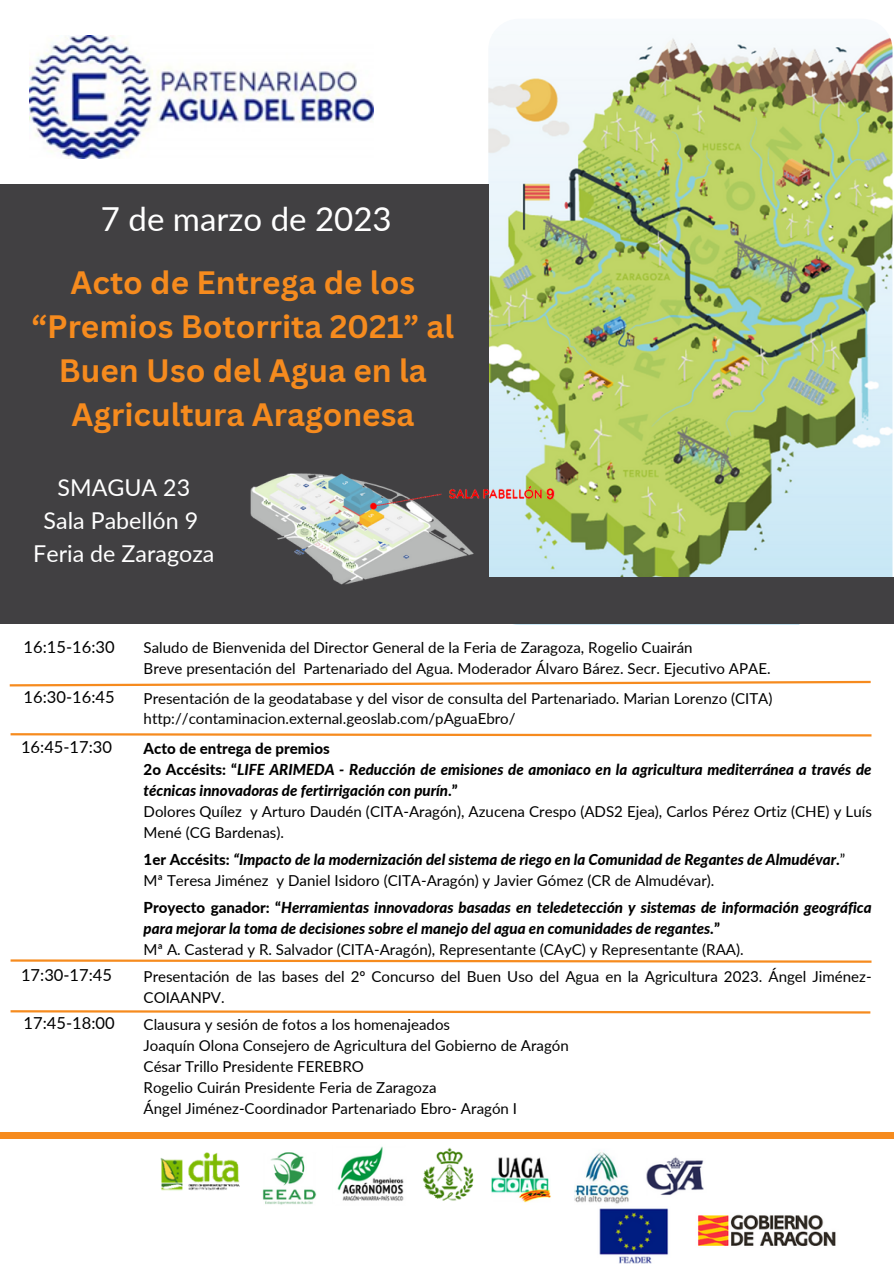
<style>
.page{position:relative;width:894px;height:1264px;background:#fff}
.page>*{position:absolute;margin:0;border:0;box-sizing:border-box;transform-origin:0 0}
.t1{font:33px "Lato";color:#fff}
.t2{font:700 31.5px/44px "Canva Sans";color:#f68b1e;text-align:center}
.t3{font:23.25px/33px "Lato";color:#fff;text-align:center}
.t4{font:16.5px "Lato";color:#000}
.t5{font:italic 800 15px/21px "Lato";color:#000}
.t6{font:15px/21px "Lato";color:#000}
.s1{font-style:normal}
.s2{font-weight:400;font-style:normal}
</style>
<div class="page">
<img style="left:488px;top:19px;width:404px;height:606px;border-radius:31px">
<div style="left:0;top:577px;width:893px;height:46px;background:#414042"></div>
<div style="left:0;top:1131px;width:893px;height:7px;background:#f68b1e"></div>
<img style="left:29px;top:36px;width:344px;height:123px">
<div style="left:0;top:185px;width:488px;height:402px;background:#414042"></div>
<svg style="left:9px;top:680px;width:862px;height:7px"></svg>
<svg style="left:10px;top:959px;width:862px;height:4px"></svg>
<svg style="left:10px;top:1010px;width:861px;height:4px"></svg>
<img style="left:599px;top:1208px;width:237px;height:55px">
<img style="left:160px;top:1146px;width:544px;height:59px">
<img style="left:250px;top:448px;width:322px;height:137px">
<svg style="left:10px;top:733px;width:862px;height:4px"></svg>
<h1 class="t1" style="left:101px;top:199px;width:292px">7 de marzo de 2023</h1>
<h2 class="t2" style="left:31px;top:259px;width:424px">Acto de Entrega de los “Premios Botorrita 2021” al<br>Buen Uso del Agua en la<br>Agricultura Aragonesa</h2>
<h3 class="t3" style="left:33px;top:470px;width:182px">SMAGUA 23<br>Sala Pabellón 9<br>Feria de Zaragoza</h3>
<p class="t4" style="left:24px;top:636px;width:92px">16:15-16:30</p>
<p class="t4" style="left:24px;top:686px;width:92px">16:30-16:45</p>
<p class="t4" style="left:21px;top:736px;width:92px">16:45-17:30</p>
<p class="t4" style="left:21px;top:964px;width:92px">17:30-17:45</p>
<p class="t4" style="left:24px;top:1012px;width:92px">17:45-18:00</p>
<p class="t6" style="left:143px;top:637px;width:628px">Saludo de Bienvenida del Director General de la Feria de Zaragoza, Rogelio Cuairán<br>Breve presentación del Partenariado del Agua. Moderador Álvaro Bárez. Secr. Ejecutivo APAE.</p>
<p class="t6" style="left:143px;top:687px;width:630px">Presentación de la geodatabase y del visor de consulta del Partenariado. Marian Lorenzo (CITA) http://contaminacion.external.geoslab.com/pAguaEbro/</p>
<p class="t5" style="left:143px;top:737px;width:729px"><span class="s1">Acto de entrega de premios<br>2o Accésits: “</span>LIFE ARIMEDA - Reducción de emisiones de amoniaco en la agricultura mediterránea a través de técnicas innovadoras de fertirrigación con purín<span class="s1">.”<br></span><span class="s2">Dolores Quílez y Arturo Daudén (CITA-Aragón), Azucena Crespo (ADS2 Ejea), Carlos Pérez Ortiz (CHE) y Luís Mené (CG Bardenas).</span></p>
<p class="t5" style="left:143px;top:848px;width:703px"><span class="s1">1er Accésits:</span> “Impacto de la modernización del sistema de riego en la Comunidad de Regantes de Almudévar<span class="s1">.</span><span class="s2">”<br>Mª Teresa Jiménez y Daniel Isidoro (CITA-Aragón) y Javier Gómez (CR de Almudévar).</span></p>
<p class="t5" style="left:143px;top:896px;width:729px"><span class="s1">Proyecto ganador: “</span>Herramientas innovadoras basadas en teledetección y sistemas de información geográfica para mejorar la toma de decisiones sobre el manejo del agua en comunidades de regantes.<span class="s1">”<br></span><span class="s2">Mª A. Casterad y R. Salvador (CITA-Aragón), Representante (CAyC) y Representante (RAA).</span></p>
<p class="t6" style="left:143px;top:965px;width:729px">Presentación de las bases del 2º Concurso del Buen Uso del Agua en la Agricultura 2023. Ángel Jiménez-<br>COIAANPV.</p>
<p class="t6" style="left:143px;top:1013px;width:426px">Clausura y sesión de fotos a los homenajeados<br>Joaquín Olona Consejero de Agricultura del Gobierno de Aragón César Trillo Presidente FEREBRO<br>Rogelio Cuirán Presidente Feria de Zaragoza<br>Ángel Jiménez-Coordinador Partenariado Ebro- Aragón I</p>
</div>
